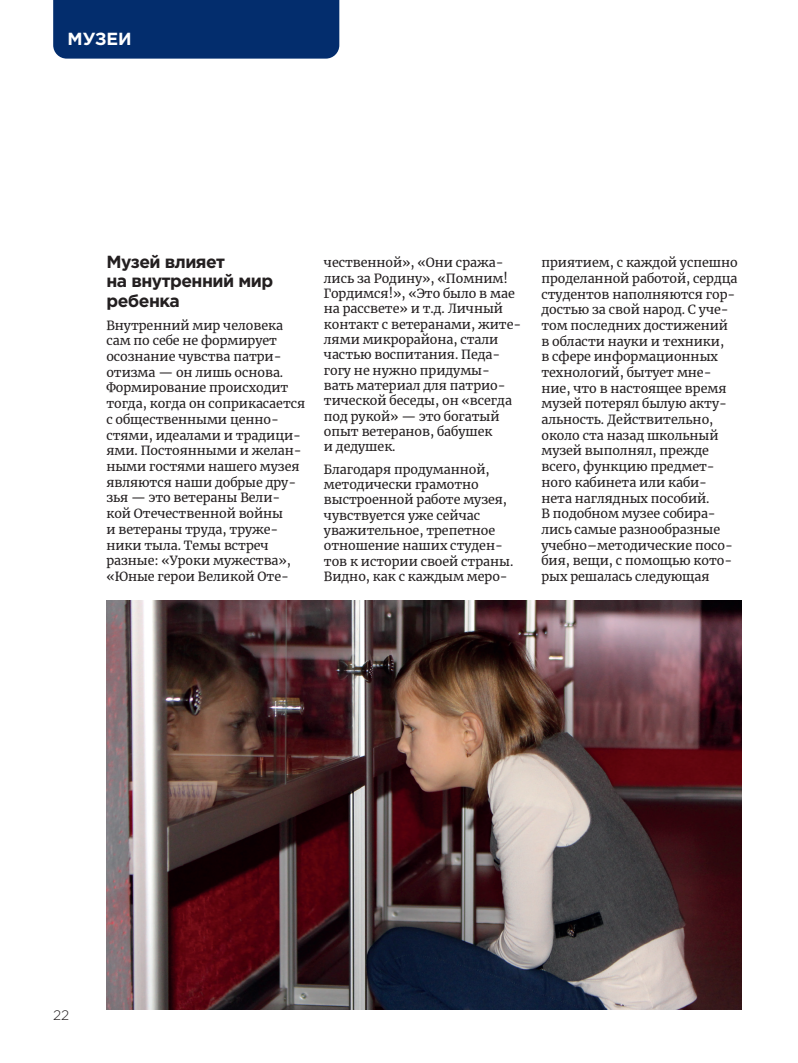
<style>
.page{position:relative;width:798px;height:1063px;background:#fff}
.page>*{position:absolute;margin:0;border:0;box-sizing:border-box;transform-origin:0 0}
.t1{font:700 17.5px/19.5px "Gotham Pro";letter-spacing:-.03em;color:#231f20}
.t2{font:700 17.5px "Gotham Pro";color:#fff}
.t3{font:300 13.75px "Gotham Pro";color:#231f20}
.t4{font:12.5px/15.8px "Merriweather";letter-spacing:-.005em;color:#231f20}
</style>
<div class="page">
<div style="left:53px;top:0;width:286px;height:59px;background:#032d6d"></div>
<img style="left:106px;top:601px;width:635px;height:409px">
<h1 class="t2" style="left:67px;top:28px;width:66px">МУЗЕИ</h1>
<h1 class="t1" style="left:106px;top:252px;width:168px">Музей влияет<br>на внутренний мир ребенка</h1>
<p class="t4" style="left:106px;top:317px;width:200px">Внутренний мир человека сам по себе не формирует осознание чувства патри&shy;отизма — он лишь основа.<br>Формирование происходит тогда, когда он соприкасается с общественными ценно&shy;стями, идеалами и традици&shy;ями. Постоянными и желан&shy;ными гостями нашего музея являются наши добрые дру&shy;зья — это ветераны Вели&shy;кой Отечественной войны<br>и ветераны труда, труже&shy;ники тыла. Темы встреч разные: «Уроки мужества», «Юные герои Великой Оте-</p>
<p class="t4" style="left:324px;top:255px;width:199px;line-height:15.4px">чественной», «Они сража&shy;лись за Родину», «Помним!<br>Гордимся!», «Это было в мае на рассвете» и т.д. Личный контакт с ветеранами, жите&shy;лями микрорайона, стали частью воспитания. Педа&shy;гогу не нужно придумы&shy;вать материал для патрио&shy;тической беседы, он «всегда под рукой» — это богатый опыт ветеранов, бабушек<br>и дедушек.</p>
<p class="t4" style="left:324px;top:461px;width:191px;line-height:15.4px">Благодаря продуманной, методически грамотно выстроенной работе музея, чувствуется уже сейчас уважительное, трепетное отношение наших студен&shy;тов к истории своей страны.<br>Видно, как с каждым меро-</p>
<p class="t4" style="left:541px;top:254px;width:198px">приятием, с каждой успешно проделанной работой, сердца студентов наполняются гор&shy;достью за свой народ. С уче&shy;том последних достижений в области науки и техники,<br>в сфере информационных технологий, бытует мне&shy;ние, что в настоящее время музей потерял былую акту&shy;альность. Действительно, около ста назад школьный музей выполнял, прежде всего, функцию предмет&shy;ного кабинета или каби&shy;нета наглядных пособий.<br>В подобном музее собира&shy;лись самые разнообразные учебно–методические посо&shy;бия, вещи, с помощью кото&shy;рых решалась следующая</p>
<p class="t3" style="left:53px;top:1008px;width:18px">22</p>
</div>
